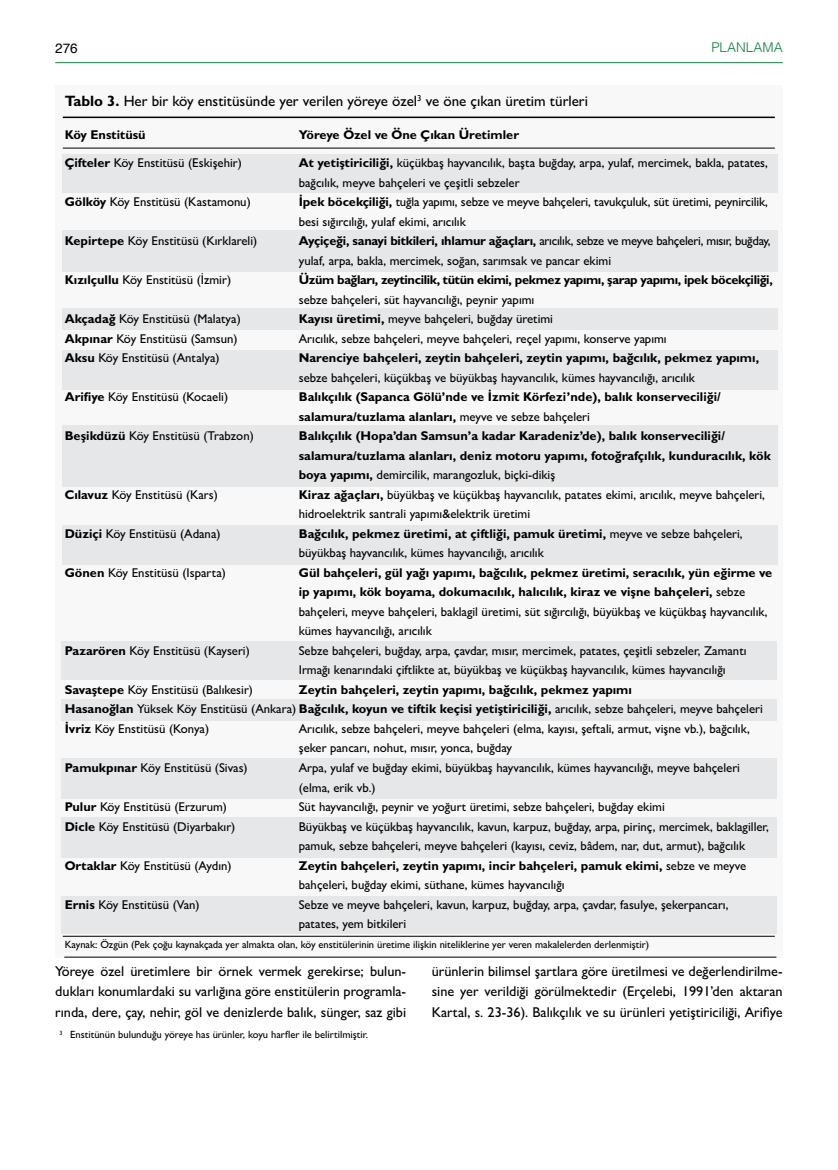
<style>
.page{position:relative;width:838px;height:1170px;background:#fff}
.page>*{position:absolute;margin:0;border:0;box-sizing:border-box;transform-origin:0 0}
.t1{font:500 15px "Gill Sans MT Pro";color:#000}
.t2{font:500 14.25px/20.9px "Gill Sans MT Pro";color:#000;text-align:justify}
.t3{font:300 13.5px "Helvetica";color:#0f8140}
.t4{font:13.5px "Helvetica";color:#000}
.t5{font:500 12.75px/19.5px "Gill Sans MT Pro";color:#000}
.t6{font:700 12.75px/19.5px "Gill Sans MT Pro";color:#000}
.t7{font:700 12.75px "Gill Sans MT Pro";letter-spacing:-.03em;color:#000}
.t8{font:500 10.5px "Gill Sans MT Pro";color:#000}
.s1{font-weight:700}
.s2{font-weight:500}
</style>
<div class="page">
<hr style="left:55px;top:62px;width:727px;height:1px;background:#0f8140">
<div style="left:55px;top:85px;width:727px;height:872px;background:#f8f8f9"></div>
<div style="left:63px;top:155px;width:715px;height:38px;background:#e6e7e8"></div>
<div style="left:63px;top:230px;width:715px;height:42px;background:#e6e7e8"></div>
<div style="left:63px;top:308px;width:715px;height:22px;background:#e6e7e8"></div>
<div style="left:63px;top:349px;width:715px;height:40px;background:#e6e7e8"></div>
<div style="left:63px;top:425px;width:715px;height:61px;background:#e6e7e8"></div>
<div style="left:63px;top:525px;width:715px;height:40px;background:#e6e7e8"></div>
<div style="left:61px;top:641px;width:715px;height:38px;background:#e6e7e8"></div>
<div style="left:61px;top:699px;width:715px;height:21px;background:#e6e7e8"></div>
<div style="left:61px;top:758px;width:715px;height:40px;background:#e6e7e8"></div>
<div style="left:61px;top:817px;width:715px;height:40px;background:#e6e7e8"></div>
<div style="left:61px;top:895px;width:715px;height:38px;background:#e6e7e8"></div>
<hr style="left:63px;top:117px;width:712px;height:1px;background:#000">
<hr style="left:64px;top:956px;width:712px;height:1px;background:#000">
<hr style="left:63px;top:935px;width:712px;height:1px;background:#000">
<hr style="left:63px;top:148px;width:712px;height:1px;background:#000">
<p class="t4" style="left:55px;top:37px;width:24px">276</p>
<p class="t3" style="left:711px;top:36px;width:73px">PLANLAMA</p>
<p class="t1" style="left:65px;top:91px;width:525px"><span class="s1">Tablo 3.</span> Her bir köy enstitüsünde yer verilen yöreye özel<sup>3</sup> ve öne çıkan üretim türleri</p>
<p class="t6" style="left:65px;top:125px;width:83px">Köy Enstitüsü</p>
<p class="t6" style="left:299px;top:125px;width:222px">Yöreye Özel ve Öne Çıkan Üretimler</p>
<p class="t5" style="left:65px;top:153px;width:179px"><span class="s1">Çifteler</span> Köy Enstitüsü (Eskişehir)</p>
<p class="t5" style="left:299px;top:153px;width:470px"><span class="s1">At yetiştiriciliği,</span> küçükbaş hayvancılık, başta buğday, arpa, yulaf, mercimek, bakla, patates, bağcılık, meyve bahçeleri ve çeşitli sebzeler</p>
<p class="t5" style="left:65px;top:192px;width:188px"><span class="s1">Gölköy</span> Köy Enstitüsü (Kastamonu)</p>
<p class="t5" style="left:299px;top:192px;width:470px"><span class="s1">İpek böcekçiliği,</span> tuğla yapımı, sebze ve meyve bahçeleri, tavukçuluk, süt üretimi, peynircilik, besi sığırcılığı, yulaf ekimi, arıcılık</p>
<p class="t5" style="left:65px;top:231px;width:194px"><span class="s1">Kepirtepe</span> Köy Enstitüsü (Kırklareli)</p>
<p class="t5" style="left:299px;top:231px;width:473px"><span class="s1">Ayçiçeği, sanayi bitkileri, ıhlamur ağaçları,</span> arıcılık, sebze ve meyve bahçeleri, mısır, buğday, yulaf, arpa, bakla, mercimek, soğan, sarımsak ve pancar ekimi</p>
<p class="t5" style="left:65px;top:270px;width:168px"><span class="s1">Kızılçullu</span> Köy Enstitüsü (İzmir)</p>
<p class="t7" style="left:299px;top:272px;width:475px">Üzüm bağları, zeytincilik, tütün ekimi, pekmez yapımı, şarap yapımı, ipek böcekçiliği,</p>
<p class="t5" style="left:299px;top:290px;width:237px">sebze bahçeleri, süt hayvancılığı, peynir yapımı</p>
<p class="t5" style="left:65px;top:309px;width:177px"><span class="s1">Akçadağ</span> Köy Enstitüsü (Malatya)</p>
<p class="t5" style="left:299px;top:309px;width:256px"><span class="s1">Kayısı üretimi,</span> meyve bahçeleri, buğday üretimi</p>
<p class="t5" style="left:65px;top:328px;width:174px"><span class="s1">Akpınar</span> Köy Enstitüsü (Samsun)</p>
<p class="t5" style="left:299px;top:328px;width:369px">Arıcılık, sebze bahçeleri, meyve bahçeleri, reçel yapımı, konserve yapımı</p>
<p class="t5" style="left:65px;top:348px;width:156px"><span class="s1">Aksu</span> Köy Enstitüsü (Antalya)</p>
<p class="t6" style="left:299px;top:348px;width:462px">Narenciye bahçeleri, zeytin bahçeleri, zeytin yapımı, bağcılık, pekmez yapımı,</p>
<p class="t5" style="left:299px;top:367px;width:397px">sebze bahçeleri, küçükbaş ve büyükbaş hayvancılık, kümes hayvancılığı, arıcılık</p>
<p class="t5" style="left:65px;top:387px;width:165px"><span class="s1">Arifiye</span> Köy Enstitüsü (Kocaeli)</p>
<p class="t6" style="left:299px;top:387px;width:423px">Balıkçılık (Sapanca Gölü’nde ve İzmit Körfezi’nde), balık konserveciliği/ salamura/tuzlama alanları, <span class="s2">meyve ve sebze bahçeleri</span></p>
<p class="t5" style="left:65px;top:426px;width:191px"><span class="s1">Beşikdüzü</span> Köy Enstitüsü (Trabzon)</p>
<p class="t6" style="left:299px;top:426px;width:473px">Balıkçılık (Hopa’dan Samsun’a kadar Karadeniz’de), balık konserveciliği/ salamura/tuzlama alanları, deniz motoru yapımı, fotoğrafçılık, kunduracılık, kök boya yapımı, <span class="s2">demircilik, marangozluk, biçki-dikiş</span></p>
<p class="t5" style="left:65px;top:484px;width:155px"><span class="s1">Cılavuz</span> Köy Enstitüsü (Kars)</p>
<p class="t5" style="left:299px;top:484px;width:468px"><span class="s1">Kiraz ağaçları,</span> büyükbaş ve küçükbaş hayvancılık, patates ekimi, arıcılık, meyve bahçeleri, hidroelektrik santrali yapımı&amp;elektrik üretimi</p>
<p class="t5" style="left:65px;top:523px;width:157px"><span class="s1">Düziçi</span> Köy Enstitüsü (Adana)</p>
<p class="t5" style="left:299px;top:523px;width:445px"><span class="s1">Bağcılık, pekmez üretimi, at çiftliği, pamuk üretimi,</span> meyve ve sebze bahçeleri, büyükbaş hayvancılık, kümes hayvancılığı, arıcılık</p>
<p class="t5" style="left:65px;top:562px;width:163px"><span class="s1">Gönen</span> Köy Enstitüsü (Isparta)</p>
<p class="t6" style="left:299px;top:562px;width:475px">Gül bahçeleri, gül yağı yapımı, bağcılık, pekmez üretimi, seracılık, yün eğirme ve ip yapımı, kök boyama, dokumacılık, halıcılık, kiraz ve vişne bahçeleri, <span class="s2">sebze bahçeleri, meyve bahçeleri, baklagil üretimi, süt sığırcılığı, büyükbaş ve küçükbaş hayvancılık, kümes hayvancılığı, arıcılık</span></p>
<p class="t5" style="left:65px;top:640px;width:187px"><span class="s1">Pazarören</span> Köy Enstitüsü (Kayseri)</p>
<p class="t5" style="left:299px;top:640px;width:449px">Sebze bahçeleri, buğday, arpa, çavdar, mısır, mercimek, patates, çeşitli sebzeler, Zamantı<br>Irmağı kenarındaki çiftlikte at, büyükbaş ve küçükbaş hayvancılık, kümes hayvancılığı</p>
<p class="t5" style="left:65px;top:679px;width:190px"><span class="s1">Savaştepe</span> Köy Enstitüsü (Balıkesir)</p>
<p class="t6" style="left:65px;top:679px;width:699px;text-indent:234px">Zeytin bahçeleri, zeytin yapımı, bağcılık, pekmez yapımı<br>Hasanoğlan <span class="s2">Yüksek Köy Enstitüsü (Ankara)</span> Bağcılık, koyun ve tiftik keçisi yetiştiriciliği, <span class="s2">arıcılık, sebze bahçeleri, meyve bahçeleri<br></span>İvriz <span class="s2">Köy Enstitüsü (Konya)</span></p>
<p class="t5" style="left:299px;top:718px;width:452px">Arıcılık, sebze bahçeleri, meyve bahçeleri (elma, kayısı, şeftali, armut, vişne vb.), bağcılık, şeker pancarı, nohut, mısır, yonca, buğday</p>
<p class="t5" style="left:65px;top:757px;width:184px"><span class="s1">Pamukpınar</span> Köy Enstitüsü (Sivas)</p>
<p class="t5" style="left:299px;top:757px;width:443px">Arpa, yulaf ve buğday ekimi, büyükbaş hayvancılık, kümes hayvancılığı, meyve bahçeleri (elma, erik vb.)</p>
<p class="t5" style="left:65px;top:796px;width:164px"><span class="s1">Pulur</span> Köy Enstitüsü (Erzurum)</p>
<p class="t5" style="left:299px;top:796px;width:367px">Süt hayvancılığı, peynir ve yoğurt üretimi, sebze bahçeleri, buğday ekimi</p>
<p class="t5" style="left:65px;top:816px;width:172px"><span class="s1">Dicle</span> Köy Enstitüsü (Diyarbakır)</p>
<p class="t5" style="left:299px;top:816px;width:472px">Büyükbaş ve küçükbaş hayvancılık, kavun, karpuz, buğday, arpa, pirinç, mercimek, baklagiller, pamuk, sebze bahçeleri, meyve bahçeleri (kayısı, ceviz, bâdem, nar, dut, armut), bağcılık</p>
<p class="t5" style="left:65px;top:855px;width:168px"><span class="s1">Ortaklar</span> Köy Enstitüsü (Aydın)</p>
<p class="t5" style="left:299px;top:855px;width:449px"><span class="s1">Zeytin bahçeleri, zeytin yapımı, incir bahçeleri, pamuk ekimi,</span> sebze ve meyve bahçeleri, buğday ekimi, süthane, kümes hayvancılığı</p>
<p class="t5" style="left:65px;top:894px;width:136px"><span class="s1">Ernis</span> Köy Enstitüsü (Van)</p>
<p class="t5" style="left:299px;top:894px;width:431px">Sebze ve meyve bahçeleri, kavun, karpuz, buğday, arpa, çavdar, fasulye, şekerpancarı, patates, yem bitkileri</p>
<p class="t8" style="left:65px;top:937px;width:586px">Kaynak: Özgün (Pek çoğu kaynakçada yer almakta olan, köy enstitülerinin üretime ilişkin niteliklerine yer veren makalelerden derlenmiştir)</p>
<p class="t2" style="left:55px;top:960px;width:352px">Yöreye özel üretimlere bir örnek vermek gerekirse; bulun&shy;dukları konumlardaki su varlığına göre enstitülerin programla&shy;rında, dere, çay, nehir, göl ve denizlerde balık, sünger, saz gibi</p>
<p class="t2" style="left:432px;top:960px;width:352px">ürünlerin bilimsel şartlara göre üretilmesi ve değerlendirilme&shy;sine yer verildiği görülmektedir (Erçelebi, 1991’den aktaran Kartal, s. 23-36). Balıkçılık ve su ürünleri yetiştiriciliği, Arifiye</p>
<p class="t8" style="left:60px;top:1028px;width:310px"><sup>3</sup> Enstitünün bulunduğu yöreye has ürünler, koyu harfler ile belirtilmiştir.</p>
</div>
